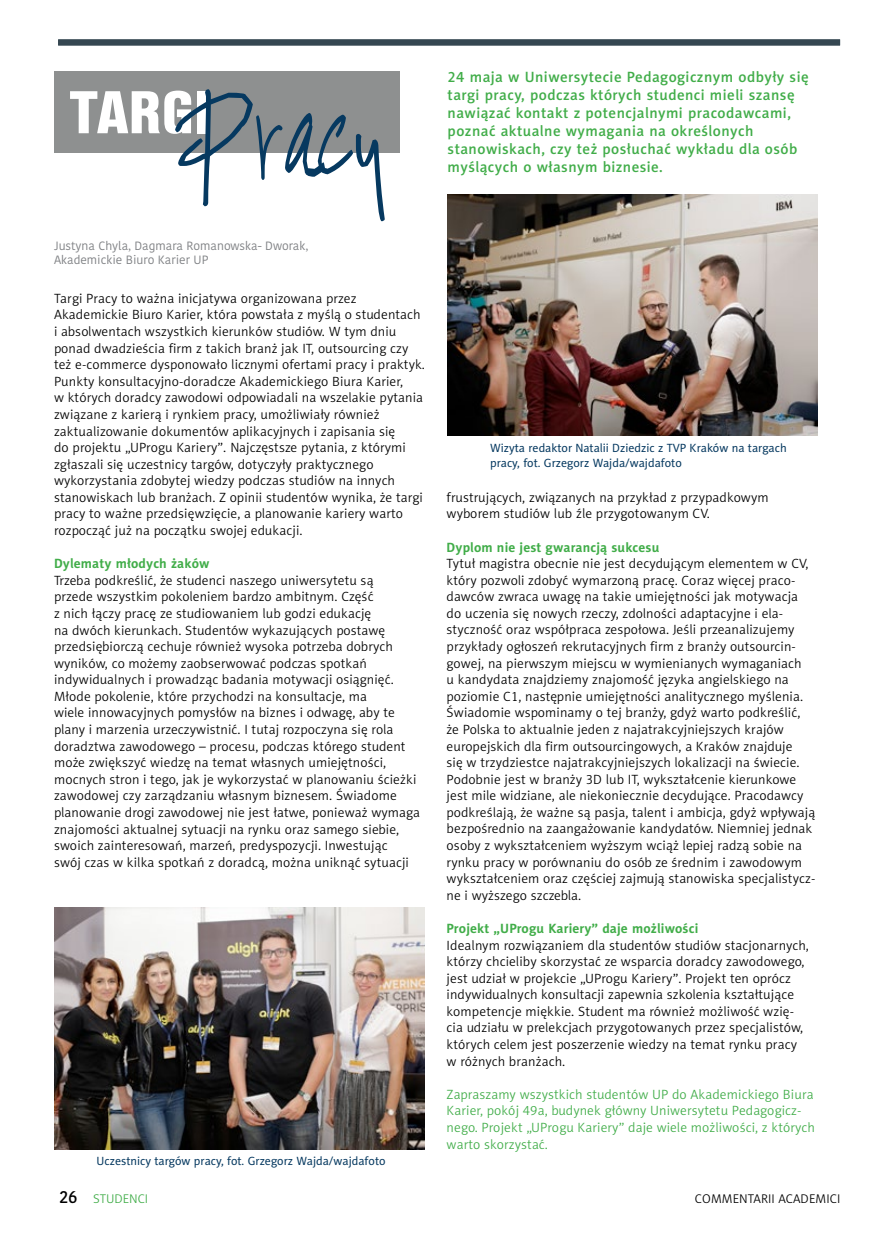
<style>
.page{position:relative;width:872px;height:1242px;background:#fff}
.page>*{position:absolute;margin:0;border:0;box-sizing:border-box;transform-origin:0 0}
.t1{font:151.5px "BART Handschrift";color:#063960}
.t2{font:63px "Nimbus San TOT Bla Con";color:#fff}
.t3{font:15px/18px "Naomi Sans EFN Medium";letter-spacing:.03em;color:#41ad49}
.t4{font:13.5px/16.6px "Naomi Sans EFN Light";letter-spacing:.01em;color:#000}
.t5{font:13.5px/16.6px "Naomi Sans EFN Light";letter-spacing:.01em;color:#41ad49}
.t6{font:700 13.5px "Naomi Sans EFN";letter-spacing:.01em;color:#41ad49}
.t7{font:12.75px "Naomi Sans EFN Light";letter-spacing:.01em;color:#000}
.t8{font:12.75px "Naomi Sans EFN Light";color:#41ad49}
.t9{font:12px/14.4px "Naomi Sans EFN";color:#063960}
.t10{font:12px/14.4px "Kohinoor Bangla";color:#808285}
.s1{font-family:"Kohinoor Bangla";font-weight:500;font-size:18px;color:#000}
</style>
<div class="page">
<div style="left:58px;top:39px;width:782px;height:6px;background:#354751"></div>
<div style="left:54px;top:71px;width:346px;height:82px;background:#8e9090"></div>
<img style="left:447px;top:194px;width:371px;height:242px">
<img style="left:54px;top:907px;width:370px;height:242px">
<h1 class="t1" style="left:174px;top:63px;width:213px">Pracy</h1>
<p class="t10" style="left:54px;top:238px;width:256px">Justyna Chyla, Dagmara Romanowska- Dworak,<br>Akademickie Biuro Karier UP</p>
<h2 class="t2" style="left:69px;top:77px;width:136px">Tar gi</h2>
<p class="t4" style="left:54px;top:290px;width:372px">Targi Pracy to ważna inicjatywa organizowana przez Akademickie Biuro Karier, która powstała z myślą o studentach i absolwentach wszystkich kierunków studiów. W tym dniu ponad dwadzieścia firm z takich branż jak IT, outsourcing czy też e-commerce dysponowało licznymi ofertami pracy i praktyk.<br>Punkty konsultacyjno-doradcze Akademickiego Biura Karier,<br>w których doradcy zawodowi odpowiadali na wszelakie pytania związane z karierą i rynkiem pracy, umożliwiały również zaktualizowanie dokumentów aplikacyjnych i zapisania się<br>do projektu „UProgu Kariery”. Najczęstsze pytania, z którymi zgłaszali się uczestnicy targów, dotyczyły praktycznego wykorzystania zdobytej wiedzy podczas studiów na innych stanowiskach lub branżach. Z opinii studentów wynika, że targi pracy to ważne przedsięwzięcie, a planowanie kariery warto rozpocząć już na początku swojej edukacji.</p>
<p class="t6" style="left:54px;top:555px;width:157px">Dylematy młodych żaków</p>
<p class="t4" style="left:54px;top:572px;width:367px">Trzeba podkreślić, że studenci naszego uniwersytetu są<br>przede wszystkim pokoleniem bardzo ambitnym. Część<br>z nich łączy pracę ze studiowaniem lub godzi edukację<br>na dwóch kierunkach. Studentów wykazujących postawę przedsiębiorczą cechuje również wysoka potrzeba dobrych wyników, co możemy zaobserwować podczas spotkań indywidualnych i prowadząc badania motywacji osiągnięć.<br>Młode pokolenie, które przychodzi na konsultacje, ma<br>wiele innowacyjnych pomysłów na biznes i odwagę, aby te plany i marzenia urzeczywistnić. I tutaj rozpoczyna się rola doradztwa zawodowego – procesu, podczas którego student może zwiększyć wiedzę na temat własnych umiejętności, mocnych stron i tego, jak je wykorzystać w planowaniu ścieżki zawodowej czy zarządzaniu własnym biznesem. Świadome planowanie drogi zawodowej nie jest łatwe, ponieważ wymaga znajomości aktualnej sytuacji na rynku oraz samego siebie, swoich zainteresowań, marzeń, predyspozycji. Inwestując<br>swój czas w kilka spotkań z doradcą, można uniknąć sytuacji</p>
<p class="t9" style="left:97px;top:1154px;width:290px">U czestnicy targów pracy, fot. Grzegorz Wajda/wajdafoto</p>
<p class="t3" style="left:447px;top:68px;width:362px">24 maja w U niwersytecie Pedagogicznym odbyły się targi pracy, podczas których studenci mieli szansę nawiązać kontakt z potencjalnymi pracodawcami, poznać aktualne wymagania na określonych stanowiskach, czy też posłuchać wykładu dla osób myślących o własnym biznesie.</p>
<p class="t9" style="left:490px;top:441px;width:298px">Wizyta redaktor Natalii Dziedzic z TVP Kraków na targach pracy, fot. Grzegorz Wajda/wajdafoto</p>
<p class="t4" style="left:446px;top:489px;width:323px">frustrujących, związanych na przykład z przypadkowym wyborem studiów lub źle przygotowanym CV.</p>
<p class="t6" style="left:446px;top:539px;width:214px">Dyplom nie jest gwarancją sukcesu</p>
<p class="t4" style="left:446px;top:555px;width:370px">Tytuł magistra obecnie nie jest decydującym elementem w CV, który pozwoli zdobyć wymarzoną pracę. Coraz więcej praco&shy;dawców zwraca uwagę na takie umiejętności jak motywacja do uczenia się nowych rzeczy, zdolności adaptacyjne i ela&shy;styczność oraz współpraca zespołowa. Jeśli przeanalizujemy przykłady ogłoszeń rekrutacyjnych firm z branży outsourcin&shy;gowej, na pierwszym miejscu w wymienianych wymaganiach<br>u kandydata znajdziemy znajomość języka angielskiego na poziomie C1, następnie umiejętności analitycznego myślenia.<br>Świadomie wspominamy o tej branży, gdyż warto podkreślić, że Polska to aktualnie jeden z najatrakcyjniejszych krajów europejskich dla firm outsourcingowych, a Kraków znajduje<br>się w trzydziestce najatrakcyjniejszych lokalizacji na świecie.<br>Podobnie jest w branży 3D lub IT, wykształcenie kierunkowe jest mile widziane, ale niekoniecznie decydujące. Pracodawcy podkreślają, że ważne są pasja, talent i ambicja, gdyż wpływają bezpośrednio na zaangażowanie kandydatów. Niemniej jednak osoby z wykształceniem wyższym wciąż lepiej radzą sobie na rynku pracy w porównaniu do osób ze średnim i zawodowym wykształceniem oraz częściej zajmują stanowiska specjalistycz&shy;ne i wyższego szczebla.</p>
<p class="t6" style="left:446px;top:920px;width:253px">Projekt „UProgu Kariery” daje możliwości</p>
<p class="t4" style="left:446px;top:936px;width:364px">Idealnym rozwiązaniem dla studentów studiów stacjonarnych, którzy chcieliby skorzystać ze wsparcia doradcy zawodowego, jest udział w projekcie „UProgu Kariery”. Projekt ten oprócz indywidualnych konsultacji zapewnia szkolenia kształtujące kompetencje miękkie. Student ma również możliwość wzię&shy;cia udziału w prelekcjach przygotowanych przez specjalistów, których celem jest poszerzenie wiedzy na temat rynku pracy w różnych branżach.</p>
<p class="t5" style="left:446px;top:1086px;width:370px">Zapraszamy wszystkich studentów UP do Akademickiego Biura Karier, pokój 49a, budynek główny Uniwersytetu Pedagogicz&shy;nego. Projekt „UProgu Kariery” daje wiele możliwości, z których warto skorzystać.</p>
<p class="t8" style="left:60px;top:1191px;width:90px"><span class="s1">26</span> STUDENCI</p>
<p class="t7" style="left:695px;top:1191px;width:147px">COMMENTARII ACADEMICI</p>
</div>
